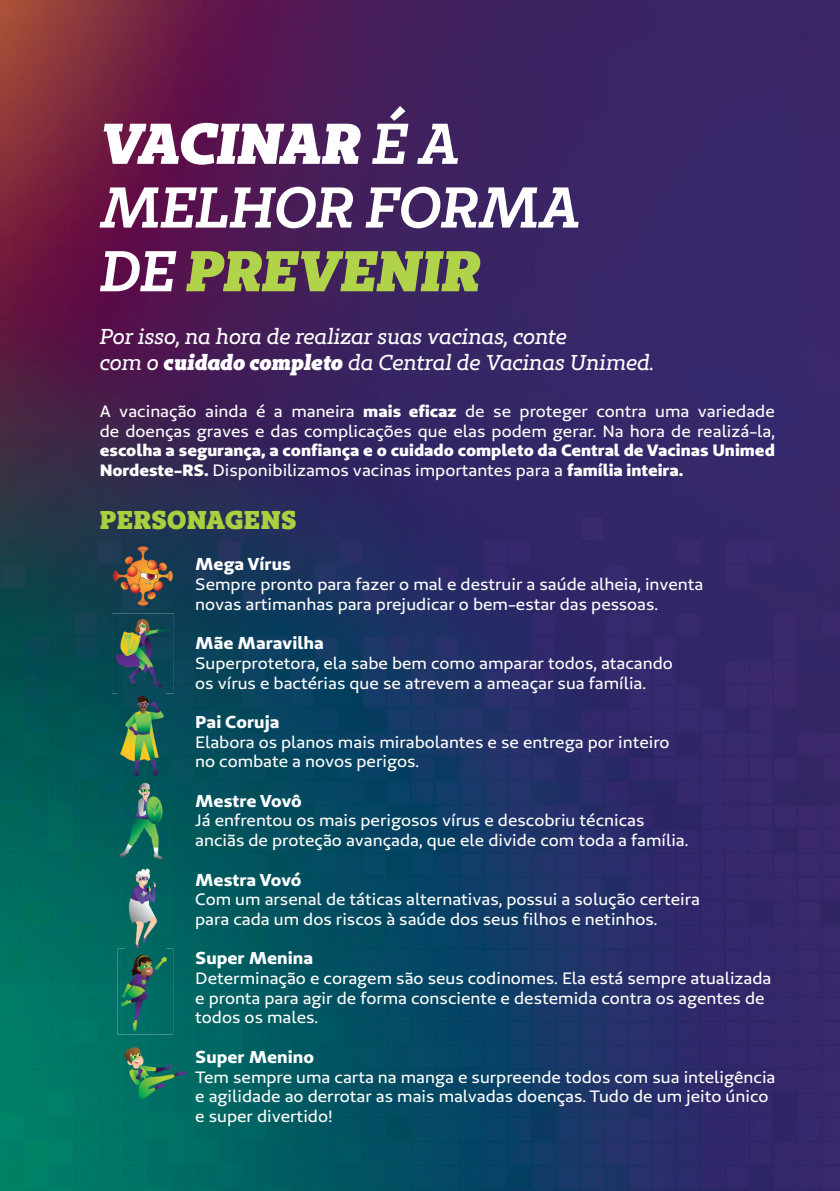
<style>
.page{position:relative;width:840px;height:1191px;background:#fff}
.page>*{position:absolute;margin:0;border:0;box-sizing:border-box;transform-origin:0 0}
.t1{font:italic 700 57.4px "Unimed Slab 2020 Semi";letter-spacing:-.01em;color:#fff}
.t2{font:italic 57.4px "Unimed Slab 2020 Black";letter-spacing:-.01em;color:#b1d349}
.t3{font:italic 57.4px "Unimed Slab 2020 Black";letter-spacing:-.02em;color:#fff}
.t4{font:25.8px "Unimed Slab 2020 Black";letter-spacing:.01em;color:#aacf3f}
.t5{font:italic 21.4px/26px "Unimed Slab 2020 Regular";color:#fff}
.t6{font:17.2px "Unimed Sans 2020 Bold";color:#fff;scale:1.07 1}
.t7{font:16.4px/19.6px "Unimed Sans 2020 Regular";color:#fff;scale:1.07 1}
.t8{font:700 16.4px "Unimed Sans 2020 Extra";color:#fff;scale:1.07 1}
.s1{font-family:"Unimed Slab 2020 Semi";font-weight:700}
.s2{font-family:"Unimed Slab 2020 Semi";font-weight:700;color:#fff}
.s3{font-family:"Unimed Slab 2020 Black"}
.s4{font-family:"Unimed Sans 2020 Extra";font-weight:700}
</style>
<div class="page">
<img style="left:0;top:0;width:839px;height:1191px">
<img style="left:112px;top:613px;width:62px;height:80px">
<img style="left:125px;top:862px;width:40px;height:86px">
<img style="left:118px;top:690px;width:47px;height:88px">
<img style="left:115px;top:1037px;width:76px;height:66px">
<img style="left:118px;top:779px;width:50px;height:83px">
<img style="left:118px;top:948px;width:55px;height:86px">
<img style="left:112px;top:544px;width:62px;height:61px">
<h1 class="t3" style="left:100px;top:105px;width:361px">VACINAR <span class="s1">É A</span></h1>
<h1 class="t1" style="left:100px;top:170px;width:482px">MELHOR FORMA</h1>
<h1 class="t2" style="left:100px;top:232px;width:382px"><span class="s2">DE</span> PREVENIR</h1>
<h3 class="t5" style="left:100px;top:323px;width:555px">Por isso, na hora de realizar suas vacinas, conte<br>com o <span class="s3">cuidado completo</span> da Central de Vacinas Unimed.</h3>
<p class="t7" style="left:100px;top:401px;width:632px">A vacinação ainda é a maneira <span class="s4">mais eficaz</span> de se proteger contra uma variedade de doenças graves e das complicações que elas podem gerar. Na hora de realizá-la,</p>
<p class="t8" style="left:100px;top:439px;width:632px">escolha a segurança, a confiança e o cuidado completo da Central de Vacinas Unimed</p>
<p class="t7" style="left:100px;top:460px;width:546px"><span class="s4">Nordeste-RS.</span> Disponibilizamos vacinas importantes para a <span class="s4">família inteira.</span></p>
<h2 class="t4" style="left:100px;top:503px;width:198px">PERSONAGENS</h2>
<p class="t6" style="left:195px;top:553px;width:91px">Mega Vírus</p>
<p class="t7" style="left:195px;top:574px;width:476px">Sempre pronto para fazer o mal e destruir a saúde alheia, inventa novas artimanhas para prejudicar o bem-estar das pessoas.</p>
<p class="t6" style="left:195px;top:631px;width:122px">Mãe Maravilha</p>
<p class="t7" style="left:195px;top:653px;width:447px">Superprotetora, ela sabe bem como amparar todos, atacando os vírus e bactérias que se atrevem a ameaçar sua família.</p>
<p class="t6" style="left:195px;top:710px;width:80px">Pai Coruja</p>
<p class="t7" style="left:195px;top:732px;width:444px">Elabora os planos mais mirabolantes e se entrega por inteiro no combate a novos perigos.</p>
<p class="t6" style="left:195px;top:789px;width:101px">Mestre Vovô</p>
<p class="t7" style="left:195px;top:810px;width:462px">Já enfrentou os mais perigosos vírus e descobriu técnicas anciãs de proteção avançada, que ele divide com toda a família.</p>
<p class="t6" style="left:195px;top:868px;width:101px">Mestra Vovó</p>
<p class="t7" style="left:195px;top:889px;width:473px">Com um arsenal de táticas alternativas, possui a solução certeira para cada um dos riscos à saúde dos seus filhos e netinhos.</p>
<p class="t6" style="left:195px;top:946px;width:111px">Super Menina</p>
<p class="t7" style="left:195px;top:968px;width:539px">Determinação e coragem são seus codinomes. Ela está sempre atualizada e pronta para agir de forma consciente e destemida contra os agentes de todos os males.</p>
<p class="t6" style="left:195px;top:1045px;width:112px">Super Menino</p>
<p class="t7" style="left:195px;top:1066px;width:543px">Tem sempre uma carta na manga e surpreende todos com sua inteligência e agilidade ao derrotar as mais malvadas doenças. Tudo de um jeito único e super divertido!</p>
</div>
